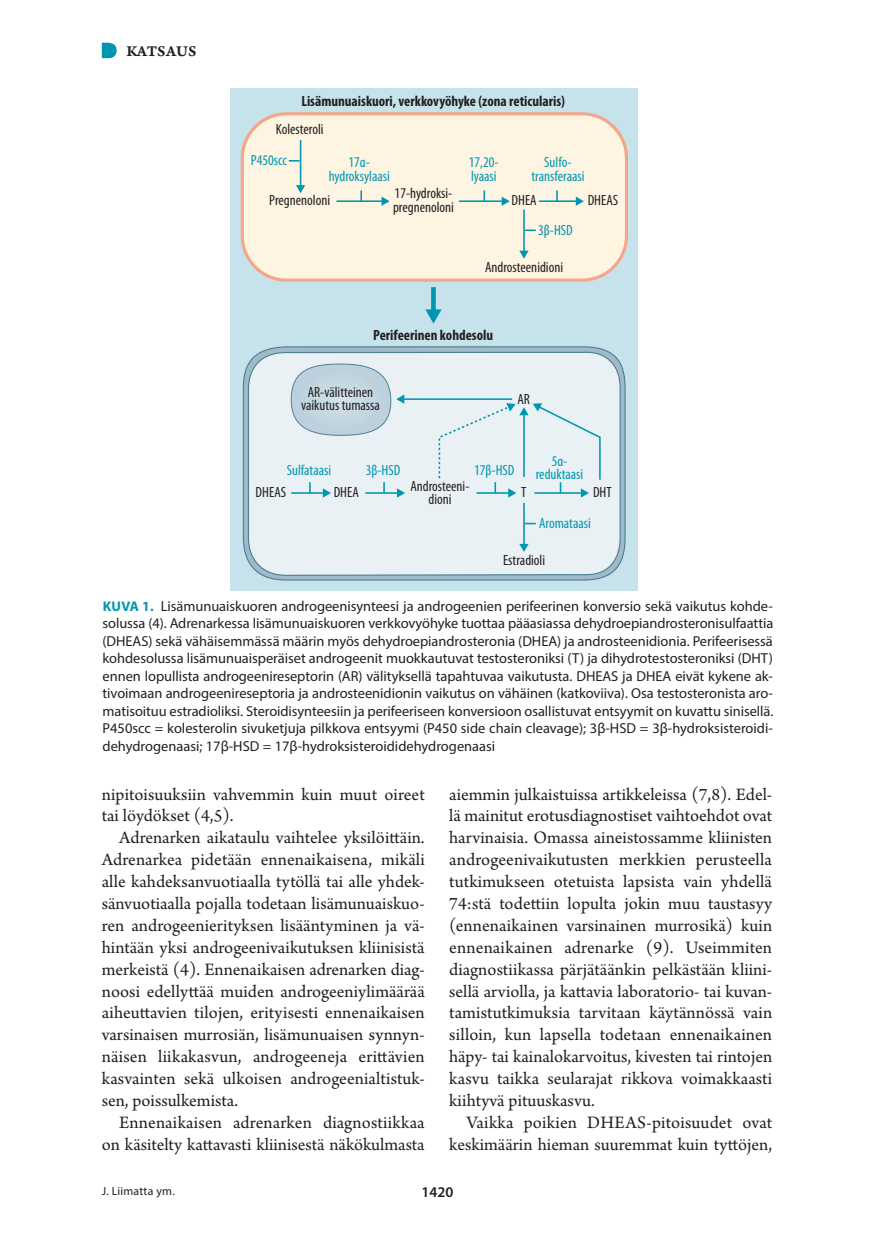
<style>
.page{position:relative;width:874px;height:1241px;background:#fff}
.page>*{position:absolute;margin:0;border:0;box-sizing:border-box;transform-origin:0 0}
.t1{font:18.38px/21.9px "Arno Pro";letter-spacing:.005em;color:#231f20;text-align:justify}
.vinj{font:15.75px "Arno Pro Smbd Caption";letter-spacing:.005em;color:#231f20}
.t2{font:condensed 14.88px/13.3px "Myriad Pro";color:#231f20;text-align:center}
.t3{font:condensed 14.88px/13.3px "Myriad Pro";color:#0096b2;text-align:center}
.t4{font:700 condensed 14.88px "Myriad Pro";color:#231f20}
.t5{font:600 14.88px "Myriad Pro";color:#231f20}
.kt{font:14.35px/17.5px "Myriad Pro";color:#231f20;text-align:justify}
.Ala{font:11.9px "Myriad Pro";letter-spacing:.02em;color:#231f20}
.s1{font-weight:700;font-size:14px;color:#0096b1}
</style>
<div class="page">
<div style="left:231px;top:88px;width:406px;height:503px;background:#c6e3ec"></div>
<div style="left:242px;top:114px;width:384px;height:166px;background:#fef4e2;border-radius:44px"></div>
<div style="left:240px;top:112px;width:387px;height:170px;border:3px solid #f7a488;border-radius:44px"></div>
<hr style="left:299px;top:140px;width:2px;height:46px;background:#0096b2">
<svg style="left:296px;top:185px;width:9px;height:8px"></svg>
<hr style="left:336px;top:200px;width:47px;height:2px;background:#0096b2">
<svg style="left:381px;top:196px;width:8px;height:10px"></svg>
<hr style="left:458px;top:200px;width:45px;height:2px;background:#0096b2">
<svg style="left:501px;top:196px;width:8px;height:10px"></svg>
<hr style="left:538px;top:200px;width:39px;height:2px;background:#0096b2">
<svg style="left:575px;top:196px;width:8px;height:10px"></svg>
<svg style="left:360px;top:190px;width:2px;height:11px"></svg>
<svg style="left:483px;top:190px;width:2px;height:11px"></svg>
<hr style="left:523px;top:209px;width:1px;height:43px;background:#0096b2">
<svg style="left:519px;top:250px;width:9px;height:9px"></svg>
<svg style="left:524px;top:229px;width:11px;height:2px"></svg>
<div style="left:243px;top:347px;width:381px;height:233px;background:#9ebbc9;border-radius:42px"></div>
<div style="left:243px;top:346px;width:382px;height:234px;border:1px solid #518093;border-radius:42px"></div>
<div style="left:247px;top:351px;width:374px;height:224px;background:#eaf1f5"></div>
<hr style="left:291px;top:492px;width:33px;height:1px;background:#0096b2">
<svg style="left:323px;top:488px;width:8px;height:9px"></svg>
<hr style="left:365px;top:492px;width:33px;height:1px;background:#0096b2">
<svg style="left:397px;top:488px;width:8px;height:9px"></svg>
<hr style="left:523px;top:503px;width:1px;height:42px;background:#0096b2">
<svg style="left:519px;top:544px;width:9px;height:8px"></svg>
<hr style="left:403px;top:398px;width:109px;height:2px;background:#0096b2">
<svg style="left:290px;top:363px;width:114px;height:73px;background:#c7d9e2"></svg>
<svg style="left:524px;top:522px;width:11px;height:2px"></svg>
<div style="left:437px;top:403px;width:164px;height:94px;background:#eaf1f5"></div>
<svg style="left:431px;top:287px;width:4px;height:22px"></svg>
<svg style="left:425px;top:309px;width:16px;height:14px"></svg>
<svg style="left:102px;top:43px;width:15px;height:15px"></svg>
<p class="vinj" style="left:126px;top:41px;width:71px">KATSAUS</p>
<p class="t4" style="left:301px;top:92px;width:265px">Lisämunuaiskuori, verkkovyöhyke (zona reticularis)</p>
<p class="t2" style="left:276px;top:122px;width:49px">Kolesteroli</p>
<p class="t3" style="left:251px;top:153px;width:38px">P450scc</p>
<p class="t3" style="left:328px;top:155px;width:63px">17α&shy;hydroksylaasi</p>
<p class="t3" style="left:468px;top:155px;width:31px;text-align:left">17,20- lyaasi</p>
<p class="t3" style="left:531px;top:155px;width:55px">Sulfo&shy;transferaasi</p>
<p class="t2" style="left:269px;top:193px;width:62px">Pregnenoloni</p>
<p class="t2" style="left:393px;top:187px;width:62px;text-align:left">17-hydroksi&shy;pregnenoloni</p>
<p class="t2" style="left:511px;top:193px;width:27px">DHEA</p>
<p class="t2" style="left:587px;top:193px;width:32px">DHEAS</p>
<p class="t3" style="left:538px;top:223px;width:36px">3β-HSD</p>
<p class="t2" style="left:485px;top:260px;width:79px">Androsteenidioni</p>
<p class="t4" style="left:373px;top:326px;width:121px">Perifeerinen kohdesolu</p>
<p class="t2" style="left:301px;top:385px;width:80px">AR-välitteinen vaikutus tumassa</p>
<p class="t2" style="left:517px;top:392px;width:14px">AR</p>
<p class="t3" style="left:286px;top:463px;width:46px">Sulfataasi</p>
<p class="t3" style="left:365px;top:463px;width:36px">3β-HSD</p>
<p class="t3" style="left:474px;top:463px;width:42px">17β-HSD</p>
<p class="t3" style="left:535px;top:454px;width:49px">5α&shy;reduktaasi</p>
<p class="t2" style="left:410px;top:478px;width:60px">Androsteeni&shy;dioni</p>
<p class="t2" style="left:255px;top:485px;width:32px">DHEAS</p>
<p class="t2" style="left:333px;top:485px;width:27px">DHEA</p>
<p class="t2" style="left:521px;top:485px;width:7px">T</p>
<p class="t2" style="left:592px;top:485px;width:20px">DHT</p>
<p class="t3" style="left:539px;top:516px;width:53px">Aromataasi</p>
<p class="t2" style="left:502px;top:553px;width:44px">Estradioli</p>
<p class="kt" style="left:102px;top:596px;width:672px"><span class="s1">KUVA 1.</span> Lisämunuaiskuoren androgeenisynteesi ja androgeenien perifeerinen konversio sekä vaikutus kohde&shy;solussa (4). Adrenarkessa lisämunuaiskuoren verkkovyöhyke tuottaa pääasiassa dehydroepiandrosteronisulfaattia (DHEAS) sekä vähäisemmässä määrin myös dehydroepiandrosteronia (DHEA) ja androsteenidionia. Perifeerisessä kohdesolussa lisämunuaisperäiset androgeenit muokkautuvat testosteroniksi (T) ja dihydrotestosteroniksi (DHT) ennen lopullista androgeenireseptorin (AR) välityksellä tapahtuvaa vaikutusta. DHEAS ja DHEA eivät kykene ak&shy;tivoimaan androgeenireseptoria ja androsteenidionin vaikutus on vähäinen (katkoviiva). Osa testosteronista aro&shy;matisoituu estradioliksi. Steroidisynteesiin ja perifeeriseen konversioon osallistuvat entsyymit on kuvattu sinisellä.</p>
<p class="kt" style="left:102px;top:719px;width:670px">P450scc = kolesterolin sivuketjuja pilkkova entsyymi (P450 side chain cleavage); 3β-HSD = 3β-hydroksisteroidi&shy;dehydrogenaasi; 17β-HSD = 17β-hydroksisteroididehydrogenaasi</p>
<p class="t1" style="left:102px;top:784px;width:324px">nipitoisuuksiin vahvemmin kuin muut oireet tai löydökset (4,5).</p>
<p class="t1" style="left:102px;top:827px;width:324px;text-indent:17px">Adrenarken aikataulu vaihtelee yksilöittäin.<br>Adrenarkea pidetään ennenaikaisena, mikäli alle kahdeksanvuotiaalla tytöllä tai alle yhdek&shy;sänvuotiaalla pojalla todetaan lisämunuaiskuo&shy;ren androgeenierityksen lisääntyminen ja vä&shy;hintään yksi androgeenivaikutuksen kliinisistä merkeistä (4). Ennenaikaisen adrenarken diag&shy;noosi edellyttää muiden androgeeniylimäärää aiheuttavien tilojen, erityisesti ennenaikaisen varsinaisen murrosiän, lisämunuaisen synnyn&shy;näisen liikakasvun, androgeeneja erittävien kasvainten sekä ulkoisen androgeenialtistuk&shy;sen, poissulkemista.</p>
<p class="t1" style="left:102px;top:1112px;width:324px;text-align:right">Ennenaikaisen adrenarken diagnostiikkaa on käsitelty kattavasti kliinisestä näkökulmasta</p>
<p class="t1" style="left:449px;top:784px;width:324px">aiemmin julkaistuissa artikkeleissa (7,8). Edel&shy;lä mainitut erotusdiagnostiset vaihtoehdot ovat harvinaisia. Omassa aineistossamme kliinisten androgeenivaikutusten merkkien perusteella tutkimukseen otetuista lapsista vain yhdellä 74:stä todettiin lopulta jokin muu taustasyy (ennenaikainen varsinainen murrosikä) kuin ennenaikainen adrenarke (9). Useimmiten diagnostiikassa pärjätäänkin pelkästään kliini&shy;sellä arviolla, ja kattavia laboratorio- tai kuvan&shy;tamistutkimuksia tarvitaan käytännössä vain silloin, kun lapsella todetaan ennenaikainen häpy- tai kainalokarvoitus, kivesten tai rintojen kasvu taikka seularajat rikkova voimakkaasti kiihtyvä pituuskasvu.</p>
<p class="t1" style="left:449px;top:1112px;width:324px;text-align:right">Vaikka poikien DHEAS-pitoisuudet ovat keskimäärin hieman suuremmat kuin tyttöjen,</p>
<p class="Ala" style="left:102px;top:1183px;width:74px">J. Liimatta ym.</p>
<p class="t5" style="left:421px;top:1182px;width:33px">1420</p>
</div>
